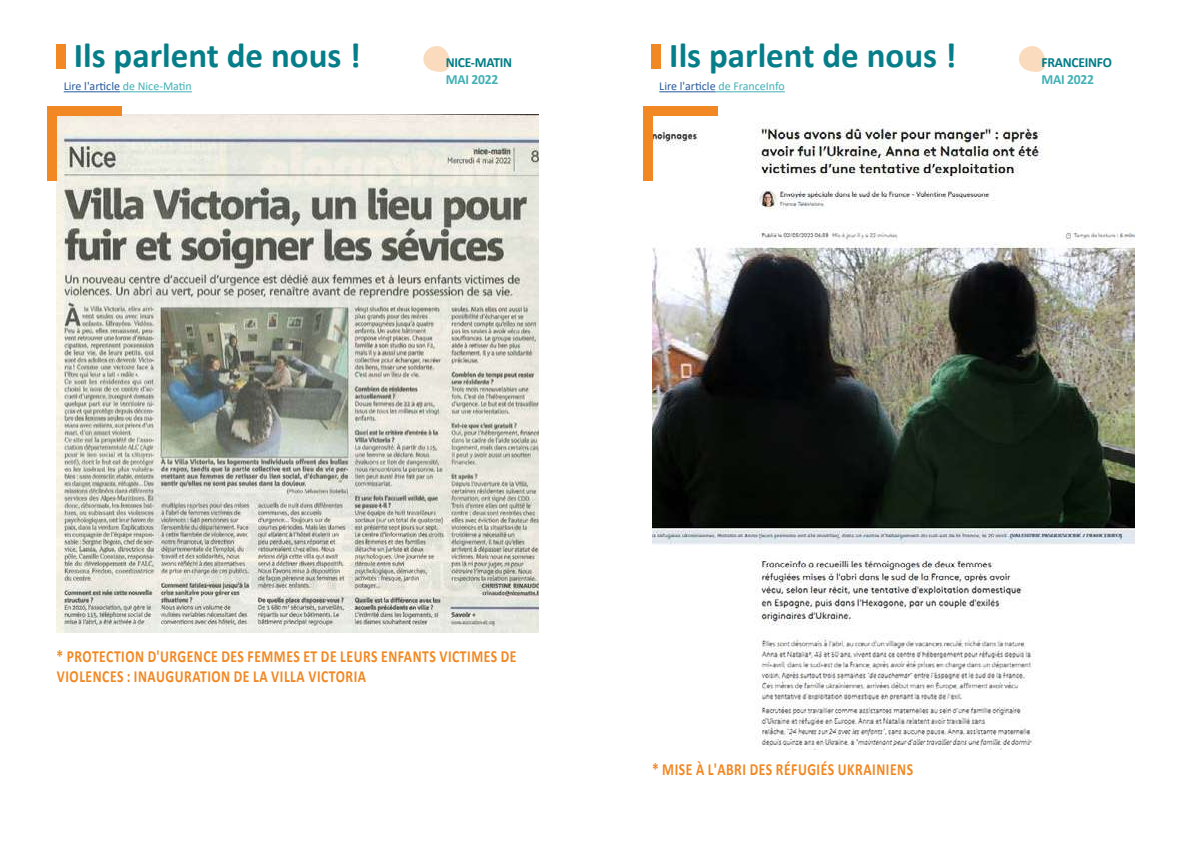
<style>
.page{position:relative;width:1191px;height:842px;background:#fff}
.page>*{position:absolute;margin:0;border:0;box-sizing:border-box;transform-origin:0 0}
.t1{font:700 35px "Calibri";color:#067e8a}
.t2{font:700 17px/20px "Calibri";letter-spacing:.04em;color:#f18823;scale:.8 1}
.t3{font:700 14px "Calibri";letter-spacing:-.02em;color:#007c86}
.t4{font:700 14px "Calibri";letter-spacing:-.02em;color:#42b0b6}
.t5{font:12px "Calibri";color:#275b9b}
.s1{color:#42b0b6}
</style>
<div class="page">
<svg style="left:1019px;top:46px;width:26px;height:26px"></svg>
<img style="left:652px;top:115px;width:482px;height:635px">
<div style="left:643px;top:106px;width:9px;height:74px;background:#f18823"></div>
<div style="left:643px;top:106px;width:74px;height:10px;background:#f18823"></div>
<div style="left:651px;top:44px;width:10px;height:24px;background:#f18823"></div>
<hr style="left:659px;top:91px;width:56px;height:1px;background:#275b9b">
<hr style="left:715px;top:91px;width:70px;height:1px;background:#42b0b6">
<svg style="left:423px;top:46px;width:27px;height:26px"></svg>
<img style="left:57px;top:115px;width:482px;height:517px">
<div style="left:48px;top:106px;width:9px;height:74px;background:#f18823"></div>
<div style="left:48px;top:106px;width:74px;height:10px;background:#f18823"></div>
<div style="left:56px;top:44px;width:10px;height:24px;background:#f18823"></div>
<hr style="left:64px;top:91px;width:56px;height:1px;background:#275b9b">
<hr style="left:120px;top:91px;width:72px;height:1px;background:#42b0b6">
<h1 class="t1" style="left:74px;top:31px;width:289px">Ils parlent de nous !</h1>
<h1 class="t1" style="left:48px;top:47px;width:321px">QUI SOMMES-NOUS ?</h1>
<p class="t5" style="left:64px;top:78px;width:130px">Lire l'article <span class="s1">de Nice-Matin</span></p>
<p class="t3" style="left:446px;top:53px;width:68px">NICE-MATIN</p>
<p class="t4" style="left:446px;top:70px;width:54px">MAI 2022</p>
<h1 class="t1" style="left:669px;top:31px;width:289px">Ils parlent de nous !</h1>
<h1 class="t1" style="left:643px;top:47px;width:321px">QUI SOMMES-NOUS ?</h1>
<p class="t5" style="left:659px;top:78px;width:127px">Lire l'article <span class="s1">de FranceInfo</span></p>
<p class="t3" style="left:1041px;top:53px;width:72px">FRANCEINFO</p>
<p class="t4" style="left:1041px;top:70px;width:54px">MAI 2022</p>
<p class="t2" style="left:57px;top:646px;width:576px">* PROTECTION D'URGENCE DES FEMMES ET DE LEURS ENFANTS VICTIMES DE<br>VIOLENCES : INAUGURATION DE LA VILLA VICTORIA</p>
<p class="t2" style="left:652px;top:759px;width:328px">* MISE À L'ABRI DES RÉFUGIÉS UKRAINIENS</p>
</div>
